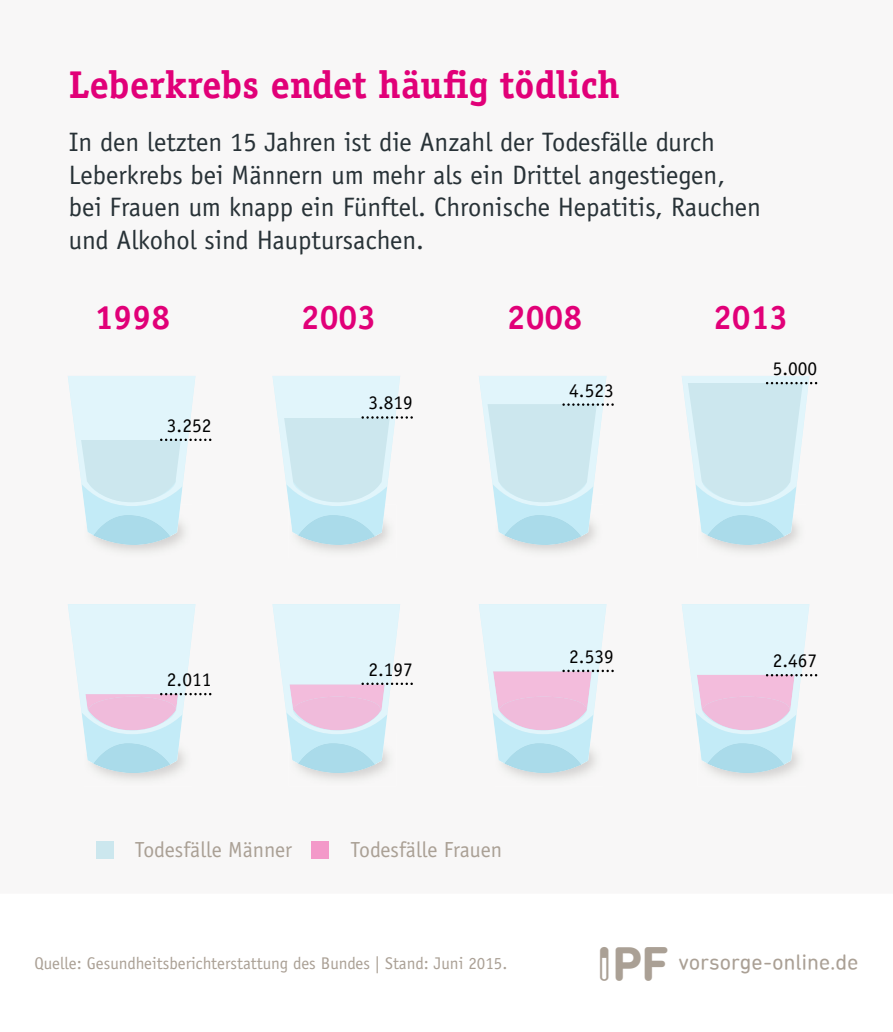
<style>
.page{position:relative;width:893px;height:1032px;background:#fff}
.page>*{position:absolute;margin:0;border:0;box-sizing:border-box;transform-origin:0 0}
.t1{font:700 38.78px "Officina Serif LT";color:#e10078}
.t2{font:700 33.9px "Officina Sans LT";color:#e10078}
.t3{font:33.9px "IPF Logo";color:#aaa095}
.t4{font:26.62px/32.7px "Officina Sans LT";color:#283237}
.t5{font:21.83px "Officina Sans LT";color:#aaa095}
.t6{font:19.35px "Officina Sans LT";color:#000}
.t7{font:16.95px "Officina Sans LT";color:#aaa095}
.s1{color:#fff}
</style>
<div class="page">
<svg style="left:273px;top:376px;width:140px;height:169px"></svg>
<svg style="left:479px;top:376px;width:135px;height:169px"></svg>
<svg style="left:682px;top:376px;width:135px;height:169px"></svg>
<svg style="left:273px;top:604px;width:140px;height:169px"></svg>
<svg style="left:479px;top:604px;width:135px;height:169px"></svg>
<svg style="left:682px;top:604px;width:135px;height:169px"></svg>
<svg style="left:68px;top:376px;width:143px;height:169px"></svg>
<svg style="left:68px;top:604px;width:143px;height:169px"></svg>
<div style="left:96px;top:841px;width:17px;height:17px;background:#cce7ee"></div>
<div style="left:312px;top:841px;width:17px;height:17px;background:#f399c9"></div>
<h1 class="t1" style="left:69px;top:61px;width:553px">Leberkrebs endet häufig tödlich</h1>
<p class="t4" style="left:69px;top:125px;width:694px">In den letzten 15 Jahren ist die Anzahl der Todesfälle durch Leberkrebs bei Männern um mehr als ein Drittel angestiegen, bei Frauen um knapp ein Fünftel. Chronische Hepatitis, Rauchen und Alkohol sind Hauptursachen.</p>
<p class="t2" style="left:95px;top:296px;width:77px">1998</p>
<p class="t2" style="left:301px;top:296px;width:77px">2003</p>
<p class="t2" style="left:507px;top:296px;width:77px">2008</p>
<p class="t2" style="left:713px;top:296px;width:77px">2013</p>
<p class="t6" style="left:167px;top:414px;width:46px">3.252</p>
<p class="t6" style="left:368px;top:391px;width:46px">3.819</p>
<p class="t6" style="left:569px;top:378px;width:46px">4.523</p>
<p class="t6" style="left:773px;top:357px;width:46px">5.000</p>
<p class="t6" style="left:167px;top:668px;width:46px">2.011</p>
<p class="t6" style="left:368px;top:657px;width:46px">2.197</p>
<p class="t5" style="left:135px;top:836px;width:159px">Todesfälle Männer</p>
<p class="t5" style="left:351px;top:836px;width:153px">Todesfälle Frauen</p>
<p class="t6" style="left:569px;top:644px;width:46px">2.539</p>
<p class="t6" style="left:773px;top:649px;width:46px">2.467</p>
<p class="t7" style="left:34px;top:952px;width:474px">Quelle: Gesundheitsberichterstattung des Bundes | Stand: Juni 2015.</p>
<p class="t3" style="left:600px;top:946px;width:265px"><span class="s1">0</span>1VO</p>
</div>
